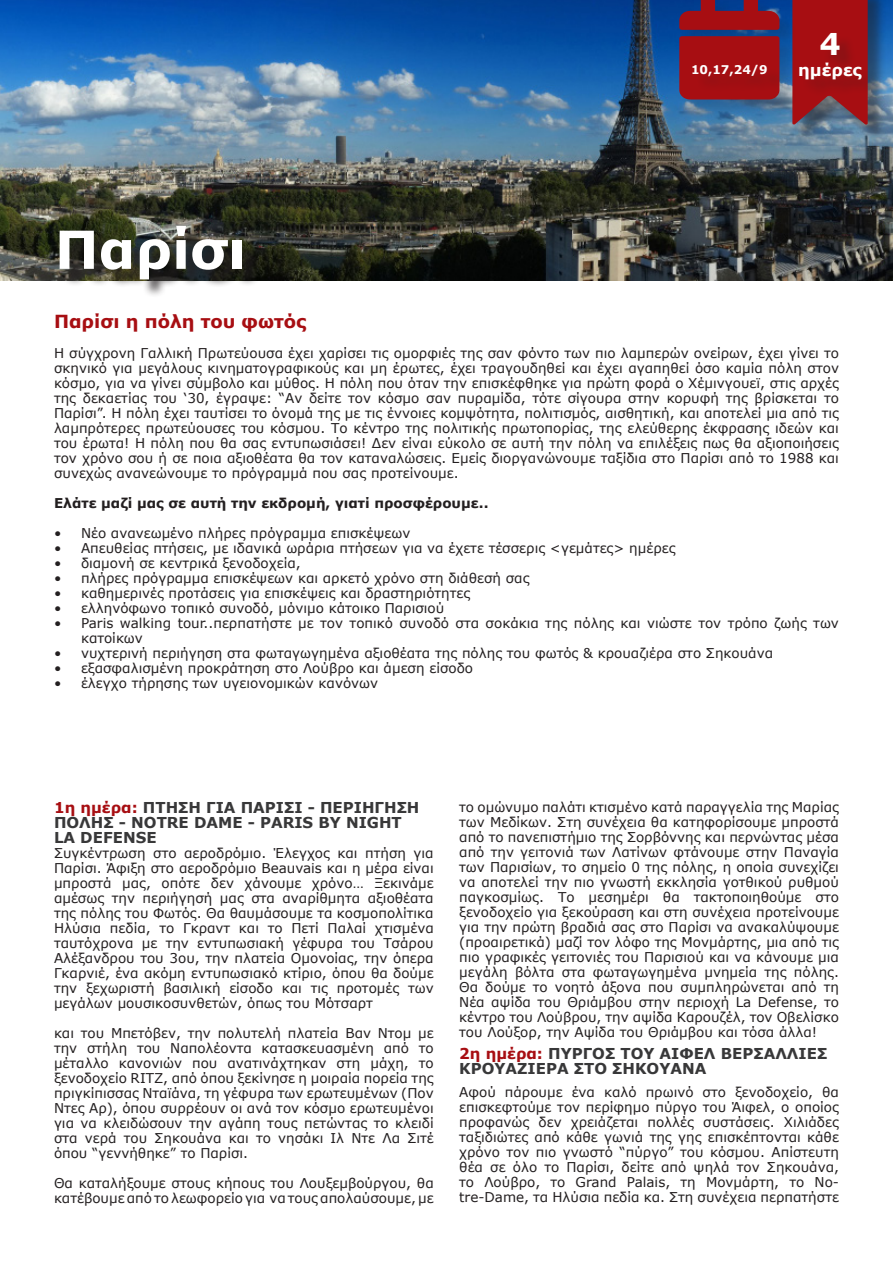
<style>
.page{position:relative;width:893px;height:1263px;background:#fff}
.page>*{position:absolute;margin:0;border:0;box-sizing:border-box;transform-origin:0 0}
.Heading_1{font:700 52.5px "Verdana";color:#fff}
.Heading_1-2{font:700 30px "Verdana";color:#fff}
.Paragraph{font:700 18px "Verdana";color:#a70e12}
.Heading_1-3{font:700 16.5px "Verdana";color:#fff}
.Days{font:700 15px/15px "Verdana";color:#383839}
.Paragraph-2{font:13.5px/15px "Verdana";color:#231f20;text-align:justify}
.Paragraph-3{font:700 13.5px "Verdana";color:#231f20}
.Η1{font:700 12px "Verdana";color:#fff}
.s1{color:#a70e12}
</style>
<div class="page">
<img style="left:0;top:0;width:893px;height:281px">
<div style="left:795px;top:0;width:92px;height:142px;background:#231f20;opacity:.5"></div>
<svg style="left:792px;top:0;width:76px;height:125px;background:#94232a"></svg>
<div style="left:802px;top:35px;width:78px;height:62px;background:#231f20;opacity:.25"></div>
<div style="left:681px;top:0;width:116px;height:117px;background:#231f20;opacity:.15"></div>
<svg style="left:679px;top:0;width:100px;height:99px;background:#87182b"></svg>
<div style="left:695px;top:67px;width:90px;height:27px;background:#a30e12"></div>
<div style="left:62px;top:228px;width:198px;height:70px;background:#231f20;opacity:.75"></div>
<p class="Heading_1-2" style="left:819px;top:22px;width:23px">4</p>
<p class="Heading_1" style="left:55px;top:213px;width:193px">Παρίσι</p>
<p class="Η1" style="left:691px;top:61px;width:78px">10,17,24/9</p>
<p class="Heading_1-3" style="left:798px;top:58px;width:65px">ημέρες</p>
<p class="Paragraph" style="left:54px;top:309px;width:254px">Παρίσι η πόλη του φωτός</p>
<p class="Paragraph-2" style="left:54px;top:346px;width:786px">Η σύγχρονη Γαλλική Πρωτεύουσα έχει χαρίσει τις ομορφιές της σαν φόντο των πιο λαμπερών ονείρων, έχει γίνει το σκηνικό για μεγάλους κινηματογραφικούς και μη έρωτες, έχει τραγουδηθεί και έχει αγαπηθεί όσο καμία πόλη στον κόσμο, για να γίνει σύμβολο και μύθος. Η πόλη που όταν την επισκέφθηκε για πρώτη φορά ο Χέμινγουεϊ, στις αρχές της δεκαετίας του ‘30, έγραψε: “Αν δείτε τον κόσμο σαν πυραμίδα, τότε σίγουρα στην κορυφή της βρίσκεται το Παρίσι”. Η πόλη έχει ταυτίσει το όνομά της με τις έννοιες κομψότητα, πολιτισμός, αισθητική, και αποτελεί μια από τις λαμπρότερες πρωτεύουσες του κόσμου. Το κέντρο της πολιτικής πρωτοπορίας, της ελεύθερης έκφρασης ιδεών και του έρωτα! Η πόλη που θα σας εντυπωσιάσει! Δεν είναι εύκολο σε αυτή την πόλη να επιλέξεις πως θα αξιοποιήσεις τον χρόνο σου ή σε ποια αξιοθέατα θα τον καταναλώσεις. Εμείς διοργανώνουμε ταξίδια στο Παρίσι από το 1988 και συνεχώς ανανεώνουμε το πρόγραμμά που σας προτείνουμε.</p>
<p class="Paragraph-3" style="left:54px;top:494px;width:436px">Ελάτε μαζί μας σε αυτή την εκδρομή, γιατί προσφέρουμε..</p>
<p class="Paragraph-2" style="left:54px;top:526px;width:358px">• Νέο ανανεωμένο πλήρες πρόγραμμα επισκέψεων</p>
<p class="Paragraph-2" style="left:54px;top:541px;width:623px">• Απευθείας πτήσεις, με ιδανικά ωράρια πτήσεων για να έχετε τέσσερις &lt;γεμάτες&gt; ημέρες</p>
<p class="Paragraph-2" style="left:54px;top:556px;width:248px">• διαμονή σε κεντρικά ξενοδοχεία,</p>
<p class="Paragraph-2" style="left:54px;top:571px;width:477px">• πλήρες πρόγραμμα επισκέψεων και αρκετό χρόνο στη διάθεσή σας</p>
<p class="Paragraph-2" style="left:54px;top:586px;width:418px">• καθημερινές προτάσεις για επισκέψεις και δραστηριότητες</p>
<p class="Paragraph-2" style="left:54px;top:601px;width:392px">• ελληνόφωνο τοπικό συνοδό, μόνιμο κάτοικο Παρισιού</p>
<p class="Paragraph-2" style="left:81px;top:616px;width:759px;text-indent:-27px">• Paris walking tour..περπατήστε με τον τοπικό συνοδό στα σοκάκια της πόλης και νιώστε τον τρόπο ζωής των κατοίκων</p>
<p class="Paragraph-2" style="left:54px;top:646px;width:721px">• νυχτερινή περιήγηση στα φωταγωγημένα αξιοθέατα της πόλης του φωτός &amp; κρουαζιέρα στο Σηκουάνα</p>
<p class="Paragraph-2" style="left:54px;top:661px;width:421px">• εξασφαλισμένη προκράτηση στο Λούβρο και άμεση είσοδο</p>
<p class="Paragraph-2" style="left:54px;top:676px;width:326px">• έλεγχο τήρησης των υγειονομικών κανόνων</p>
<p class="Days" style="left:54px;top:800px;width:367px"><span class="s1">1η ημέρα:</span> ΠΤΗΣΗ ΓΙΑ ΠΑΡΙΣΙ - ΠΕΡΙΗΓΗΣΗ<br>ΠΟΛΗΣ - NOTRE DAME - PARIS BY NIGHT</p>
<p class="Days" style="left:54px;top:830px;width:104px">LA DEFENSE</p>
<p class="Paragraph-2" style="left:54px;top:845px;width:381px">Συγκέντρωση στο αεροδρόμιο. Έλεγχος και πτήση για Παρίσι. Άφιξη στο αεροδρόμιο Beauvais και η μέρα είναι μπροστά μας, οπότε δεν χάνουμε χρόνο… Ξεκινάμε αμέσως την περιήγησή μας στα αναρίθμητα αξιοθέατα της πόλης του Φωτός. Θα θαυμάσουμε τα κοσμοπολίτικα Ηλύσια πεδία, το Γκραντ και το Πετί Παλαί χτισμένα ταυτόχρονα με την εντυπωσιακή γέφυρα του Τσάρου Αλέξανδρου του 3ου, την πλατεία Ομονοίας, την όπερα Γκαρνιέ, ένα ακόμη εντυπωσιακό κτίριο, όπου θα δούμε την ξεχωριστή βασιλική είσοδο και τις προτομές των μεγάλων μουσικοσυνθετών, όπως του Μότσαρτ</p>
<p class="Paragraph-2" style="left:54px;top:1025px;width:381px">και του Μπετόβεν, την πολυτελή πλατεία Βαν Ντομ με την στήλη του Ναπολέοντα κατασκευασμένη από το μέταλλο κανονιών που ανατινάχτηκαν στη μάχη, το ξενοδοχείο RITZ, από όπου ξεκίνησε η μοιραία πορεία της πριγκίπισσας Νταϊάνα, τη γέφυρα των ερωτευμένων (Πον Ντες Αρ), όπου συρρέουν οι ανά τον κόσμο ερωτευμένοι για να κλειδώσουν την αγάπη τους πετώντας το κλειδί στα νερά του Σηκουάνα και το νησάκι Ιλ Ντε Λα Σιτέ όπου “γεννήθηκε” το Παρίσι.</p>
<p class="Paragraph-2" style="left:54px;top:1175px;width:381px">Θα καταλήξουμε στους κήπους του Λουξεμβούργου, θα κατέβουμε από το λεωφορείο για να τους απολαύσουμε, με</p>
<p class="Paragraph-2" style="left:459px;top:799px;width:381px">το ομώνυμο παλάτι κτισμένο κατά παραγγελία της Μαρίας των Μεδίκων. Στη συνέχεια θα κατηφορίσουμε μπροστά από το πανεπιστήμιο της Σορβόννης και περνώντας μέσα από την γειτονιά των Λατίνων φτάνουμε στην Παναγία των Παρισίων, το σημείο 0 της πόλης, η οποία συνεχίζει να αποτελεί την πιο γνωστή εκκλησία γοτθικού ρυθμού παγκοσμίως. Το μεσημέρι θα τακτοποιηθούμε στο ξενοδοχείο για ξεκούραση και στη συνέχεια προτείνουμε για την πρώτη βραδιά σας στο Παρίσι να ανακαλύψουμε (προαιρετικά) μαζί τον λόφο της Μονμάρτης, μια από τις πιο γραφικές γειτονιές του Παρισιού και να κάνουμε μια μεγάλη βόλτα στα φωταγωγημένα μνημεία της πόλης.<br>Θα δούμε το νοητό άξονα που συμπληρώνεται από τη Νέα αψίδα του Θριάμβου στην περιοχή La Defense, το κέντρο του Λούβρου, την αψίδα Καρουζέλ, τον Οβελίσκο του Λούξορ, την Αψίδα του Θριάμβου και τόσα άλλα!</p>
<p class="Days" style="left:459px;top:1046px;width:370px"><span class="s1">2η ημέρα:</span> ΠΥΡΓΟΣ ΤΟΥ ΑΙΦΕΛ ΒΕΡΣΑΛΛΙΕΣ<br>ΚΡΟΥΑΖΙΕΡΑ ΣΤΟ ΣΗΚΟΥΑΝΑ</p>
<p class="Paragraph-2" style="left:459px;top:1084px;width:381px">Αφού πάρουμε ένα καλό πρωινό στο ξενοδοχείο, θα επισκεφτούμε τον περίφημο πύργο του Άιφελ, ο οποίος προφανώς δεν χρειάζεται πολλές συστάσεις. Χιλιάδες ταξιδιώτες από κάθε γωνιά της γης επισκέπτονται κάθε χρόνο τον πιο γνωστό “πύργο” του κόσμου. Απίστευτη θέα σε όλο το Παρίσι, δείτε από ψηλά τον Σηκουάνα, το Λούβρο, το Grand Palais, τη Μονμάρτη, το No&shy;tre-Dame, τα Ηλύσια πεδία κα. Στη συνέχεια περπατήστε</p>
</div>
